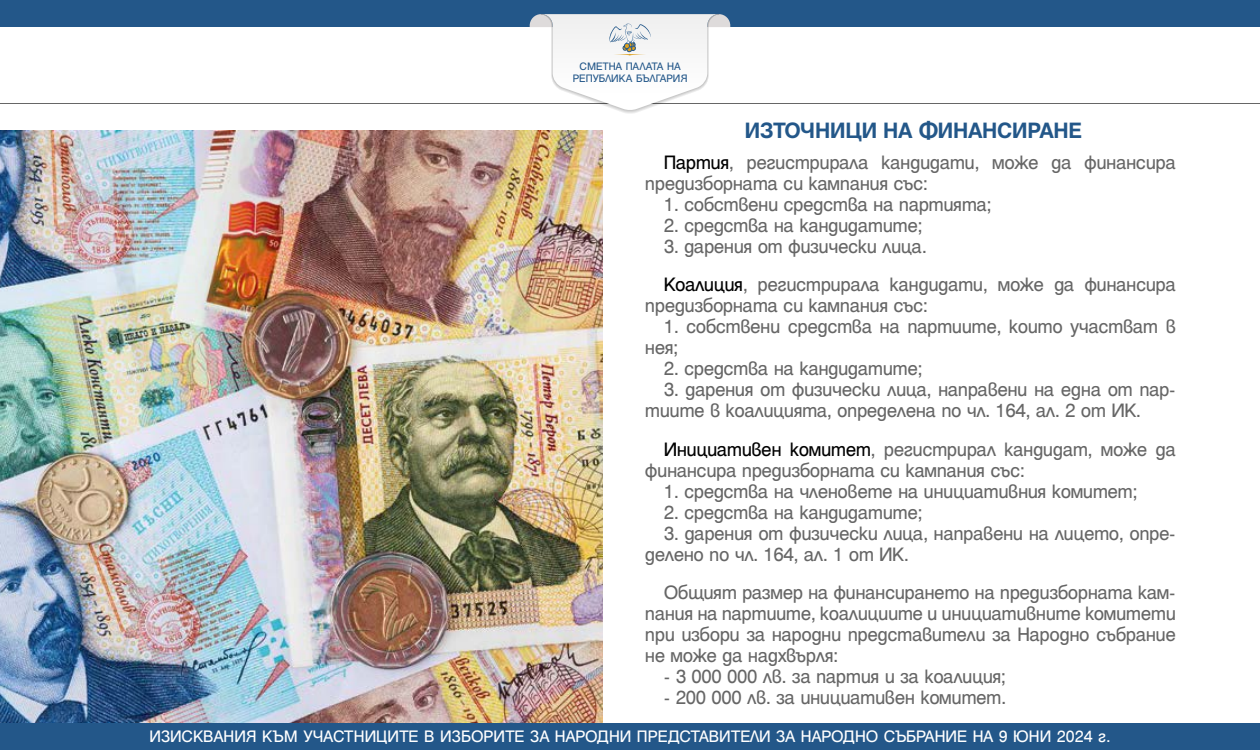
<style>
.page{position:relative;width:1260px;height:750px;background:#fff}
.page>*{position:absolute;margin:0;border:0;box-sizing:border-box;transform-origin:0 0}
.t1{font:700 24px "Helen Pro";color:#235789}
.t2{font:21px/21px "Helen Pro";letter-spacing:-.025em;color:#666}
.t3{font:18px "Helen Pro";letter-spacing:-.01em;color:#fff}
.t4{font:11.7px/11.6px "Helen Pro";letter-spacing:-.01em;color:#235789;text-align:center}
.s1{color:#000}
</style>
<div class="page">
<hr style="left:0;top:103px;width:1260px;height:1px;background:#666">
<div style="left:0;top:0;width:1260px;height:27px;background:#235789"></div>
<div style="left:0;top:723px;width:1260px;height:27px;background:#235789"></div>
<svg style="left:530px;top:14px;width:200px;height:100px"></svg>
<img style="left:0;top:130px;width:603px;height:593px">
<p class="t4" style="left:573px;top:61px;width:116px">СМЕТНА ПАЛАТА НА<br>РЕПУБЛИКА БЪЛГАРИЯ</p>
<p class="t1" style="left:745px;top:118px;width:339px">ИЗТОЧНИЦИ НА ФИНАНСИРАНЕ</p>
<p class="t2" style="left:645px;top:152px;width:532px;text-indent:19px"><span class="s1">Партия</span>, регистрирала кандидати, може да финансира предизборната си кампания със:</p>
<p class="t2" style="left:664px;top:194px;width:329px">1. собствени средства на партията;</p>
<p class="t2" style="left:664px;top:215px;width:260px">2. средства на кандидатите;</p>
<p class="t2" style="left:664px;top:227px;width:514px;line-height:38.2px">3. дарения от физически лица.<br><span class="s1">Коалиция</span>, регистрирала кандидати, може да финансира</p>
<p class="t2" style="left:645px;top:295px;width:284px">предизборната си кампания със:</p>
<p class="t2" style="left:645px;top:316px;width:533px;text-indent:19px">1. собствени средства на партиите, които участват в нея;</p>
<p class="t2" style="left:664px;top:358px;width:260px">2. средства на кандидатите;</p>
<p class="t2" style="left:645px;top:379px;width:532px;text-indent:19px">3. дарения от физически лица, направени на една от пар&shy;тиите в коалицията, определена по чл. 164, ал. 2 от ИК.</p>
<p class="t2" style="left:645px;top:438px;width:533px;text-indent:19px"><span class="s1">Инициативен комитет</span>, регистрирал кандидат, може да финансира предизборната си кампания със:</p>
<p class="t2" style="left:664px;top:480px;width:475px">1. средства на членовете на инициативния комитет;</p>
<p class="t2" style="left:664px;top:501px;width:260px">2. средства на кандидатите;</p>
<p class="t2" style="left:645px;top:522px;width:532px;text-indent:19px">3. дарения от физически лица, направени на лицето, опре&shy;делено по чл. 164, ал. 1 от ИК.</p>
<p class="t2" style="left:645px;top:582px;width:533px;text-align:justify;text-indent:19px">Общият размер на финансирането на предизборната кам&shy;пания на партиите, коалициите и инициативните комитети при избори за народни представители за Народно събрание не може да надхвърля:</p>
<p class="t2" style="left:664px;top:666px;width:344px">- 3 000 000 лв. за партия и за коалиция;</p>
<p class="t2" style="left:664px;top:687px;width:344px">- 200 000 лв. за инициативен комитет.</p>
<p class="t3" style="left:150px;top:727px;width:962px">ИЗИСКВАНИЯ КЪМ УЧАСТНИЦИТЕ В ИЗБОРИТЕ ЗА НАРОДНИ ПРЕДСТАВИТЕЛИ ЗА НАРОДНО СЪБРАНИЕ НА 9 ЮНИ 2024 г.</p>
</div>
